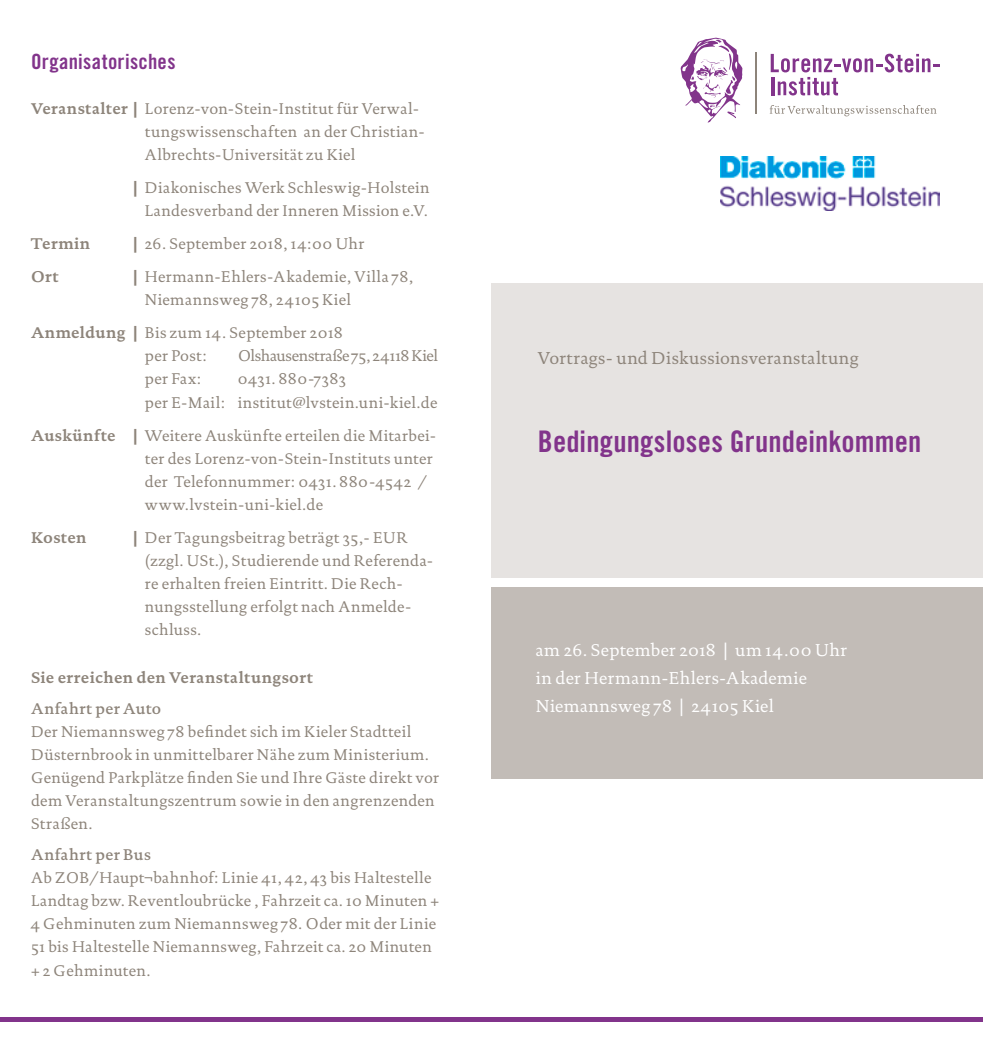
<style>
.page{position:relative;width:983px;height:1042px;background:#fff}
.page>*{position:absolute;margin:0;border:0;box-sizing:border-box;transform-origin:0 0}
.t1{font:29.75px "Trade Gothic LT Std Bd Cn 20";letter-spacing:.005em;color:#82348b}
.t2{font:21px "Trade Gothic LT Std Bd Cn 20";letter-spacing:.015em;color:#82348b}
.t3{font:17.5px/28px "DTL Documenta ST";letter-spacing:.025em;color:#fff}
.t4{font:17.5px "DTL Documenta ST";letter-spacing:.025em;color:#8d847a}
.t5{font:15.75px/23.1px "DTL Documenta ST";letter-spacing:.025em;color:#8d847a}
.t6{font:700 15.75px "DTL Documenta ST";letter-spacing:.02em;color:#8d847a}
.t7{font:15.75px "DTL Documenta ST";letter-spacing:-.015em;color:#8d847a}
.t8{font:15.75px "DTL Documenta ST Medium";letter-spacing:.03em;color:#8d847a}
.s1{font-weight:700}
</style>
<div class="page">
<div style="left:491px;top:588px;width:491px;height:191px;background:#c2bcb7"></div>
<svg style="left:770px;top:54px;width:169px;height:41px"></svg>
<svg style="left:769px;top:105px;width:167px;height:11px"></svg>
<hr style="left:754px;top:52px;width:2px;height:62px;background:#8d847a">
<svg style="left:680px;top:38px;width:62px;height:85px"></svg>
<hr style="left:0;top:1017px;width:982px;height:4px;background:#82348b">
<div style="left:491px;top:283px;width:491px;height:294px;background:#e6e3e1"></div>
<img style="left:720px;top:157px;width:219px;height:54px">
<h2 class="t2" style="left:31px;top:49px;width:146px">Organisatorisches</h2>
<p class="t5" style="left:145px;top:97px;width:281px;text-indent:-114px"><span class="s1">Veranstalter |</span> Lorenz-von-Stein-Institut für Verwal&shy;tungswissenschaften an der Christian-<br>Albrechts-Universität zu Kiel</p>
<p class="t5" style="left:133px;top:176px;width:298px;text-align:right"><span class="s1">|</span> Diakonisches Werk Schleswig-Holstein<br>Landesverband der Inneren Mission e.V.</p>
<p class="t6" style="left:31px;top:234px;width:61px">Termin</p>
<p class="t5" style="left:133px;top:232px;width:233px"><span class="s1">|</span> 26. September 2018, 14:00 Uhr</p>
<p class="t6" style="left:31px;top:267px;width:29px">Ort</p>
<p class="t5" style="left:145px;top:265px;width:270px;text-indent:-12px"><span class="s1">|</span> Hermann-Ehlers-Akademie, Villa 78,<br>Niemannsweg 78, 24105 Kiel</p>
<p class="t5" style="left:145px;top:321px;width:199px;text-indent:-114px"><span class="s1">Anmeldung |</span> Bis zum 14. September 2018 per Post:</p>
<p class="t7" style="left:238px;top:347px;width:202px">Olshausenstraße 75, 24118 Kiel</p>
<p class="t5" style="left:145px;top:367px;width:294px;text-align:center">0431. 880-7383<br>per E-Mail: institut@lvstein.uni-kiel.de</p>
<p class="t5" style="left:145px;top:424px;width:293px;text-indent:-114px"><span class="s1">Auskünfte |</span> Weitere Auskünfte erteilen die Mitarbei&shy;ter des Lorenz-von-Stein-Instituts unter der Telefonnummer: 0431. 880-4542 / www.lvstein-uni-kiel.de</p>
<p class="t6" style="left:31px;top:528px;width:57px">Kosten</p>
<p class="t5" style="left:145px;top:526px;width:290px;text-indent:-12px"><span class="s1">|</span> Der Tagungsbeitrag beträgt 35,- EUR (zzgl. USt.), Studierende und Referenda&shy;re erhalten freien Eintritt. Die Rech&shy;nungsstellung erfolgt nach Anmelde&shy;schluss.</p>
<p class="t6" style="left:31px;top:668px;width:283px">Sie erreichen den Veranstaltungsort</p>
<p class="t8" style="left:31px;top:699px;width:132px">Anfahrt per Auto</p>
<p class="t5" style="left:31px;top:720px;width:409px">Der Niemannsweg 78 befindet sich im Kieler Stadtteil Düsternbrook in unmittelbarer Nähe zum Ministerium.<br>Genügend Parkplätze finden Sie und Ihre Gäste direkt vor dem Veranstaltungszentrum sowie in den angrenzenden Straßen.</p>
<p class="t8" style="left:31px;top:845px;width:121px">Anfahrt per Bus</p>
<p class="t5" style="left:31px;top:866px;width:409px">Ab ZOB/Haupt¬bahnhof: Linie 41, 42, 43 bis Haltestelle Landtag bzw. Reventloubrücke , Fahrzeit ca. 10 Minuten + 4 Gehminuten zum Niemannsweg 78. Oder mit der Linie 51 bis Haltestelle Niemannsweg, Fahrzeit ca. 20 Minuten + 2 Gehminuten.</p>
<p class="t5" style="left:145px;top:367px;width:58px">per Fax:</p>
<p class="t4" style="left:537px;top:348px;width:322px">Vortrags- und Diskussionsveranstaltung</p>
<h1 class="t1" style="left:537px;top:424px;width:385px">Bedingungsloses Grundeinkommen</h1>
<p class="t3" style="left:535px;top:636px;width:313px">am 26. September 2018 | um 14.00 Uhr in der Hermann-Ehlers-Akademie<br>Niemannsweg 78 | 24105 Kiel</p>
</div>
